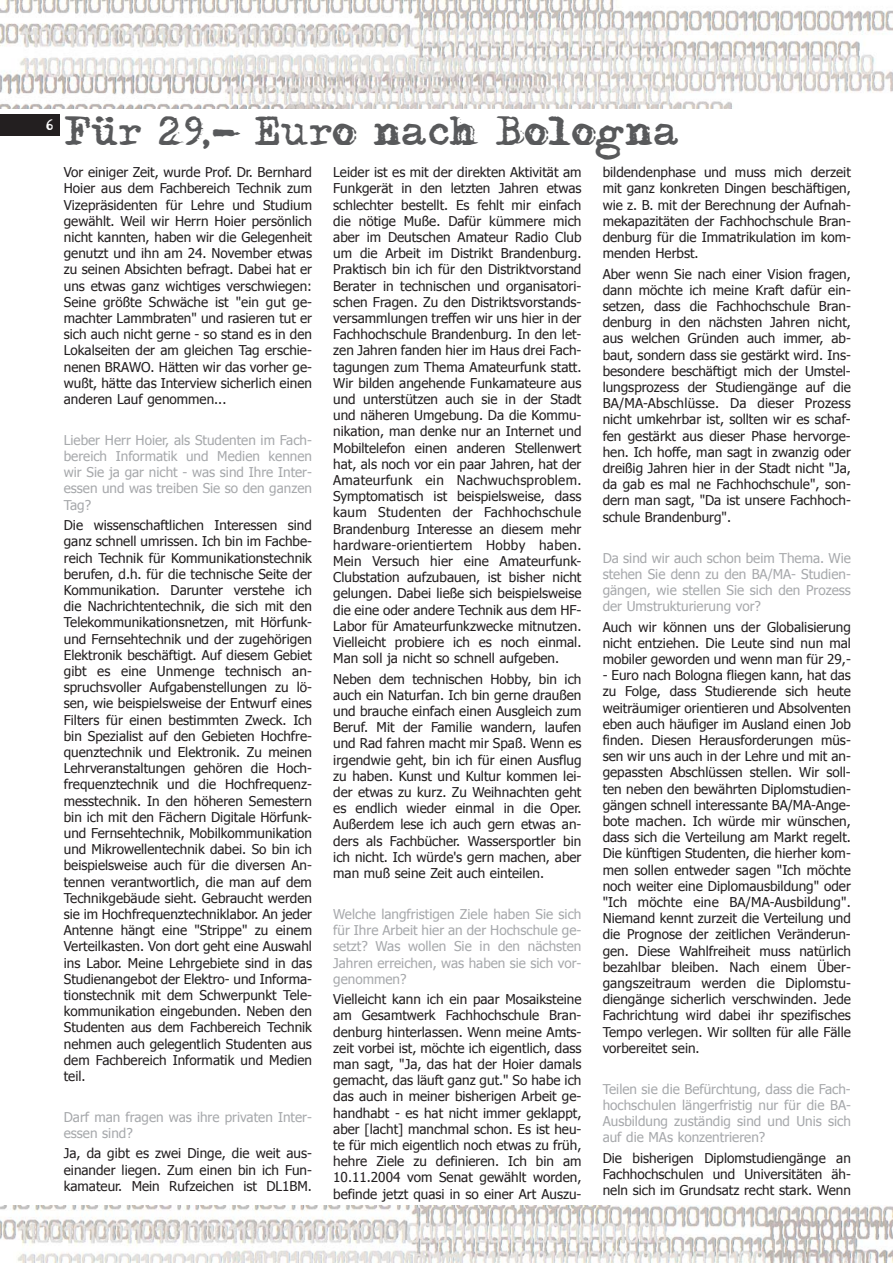
<style>
.page{position:relative;width:893px;height:1263px;background:#fff}
.page>*{position:absolute;margin:0;border:0;box-sizing:border-box;transform-origin:0 0}
.t1{font:36px "Adler";color:#58595b}
.t2{font:13.5px/16.2px "Tahoma";color:#231f20;text-align:justify}
.t3{font:13.5px/16.2px "Tahoma";color:#a7a9ac;text-align:justify}
.t4{font:13.5px "Adler";color:#fff}
</style>
<div class="page">
<img style="left:0;top:0;width:892px;height:108px">
<img style="left:0;top:1205px;width:892px;height:58px">
<div style="left:0;top:115px;width:60px;height:21px;background:#231f20"></div>
<p class="t4" style="left:46px;top:119px;width:9px">6</p>
<h1 class="t1" style="left:65px;top:116px;width:630px">Für 29,- Euro nach Bologna!</h1>
<p class="t2" style="left:64px;top:164px;width:250px">Vor einiger Zeit, wurde Prof. Dr. Bernhard Hoier aus dem Fachbereich Technik zum Vizepräsidenten für Lehre und Studium gewählt. Weil wir Herrn Hoier persönlich nicht kannten, haben wir die Gelegenheit genutzt und ihn am 24. November etwas zu seinen Absichten befragt. Dabei hat er uns etwas ganz wichtiges verschwiegen:<br>Seine größte Schwäche ist "ein gut ge&shy;machter Lammbraten" und rasieren tut er sich auch nicht gerne - so stand es in den Lokalseiten der am gleichen Tag erschie&shy;nenen BRAWO. Hätten wir das vorher ge&shy;wußt, hätte das Interview sicherlich einen anderen Lauf genommen...</p>
<p class="t3" style="left:64px;top:431px;width:250px">Lieber Herr Hoier, als Studenten im Fach&shy;bereich Informatik und Medien kennen wir Sie ja gar nicht - was sind Ihre Inter&shy;essen und was treiben Sie so den ganzen Tag?</p>
<p class="t2" style="left:64px;top:517px;width:250px">Die wissenschaftlichen Interessen sind ganz schnell umrissen. Ich bin im Fachbe&shy;reich Technik für Kommunikationstechnik berufen, d.h. für die technische Seite der Kommunikation. Darunter verstehe ich die Nachrichtentechnik, die sich mit den Telekommunikationsnetzen, mit Hörfunk&shy;und Fernsehtechnik und der zugehörigen Elektronik beschäftigt. Auf diesem Gebiet gibt es eine Unmenge technisch an&shy;spruchsvoller Aufgabenstellungen zu lö&shy;sen, wie beispielsweise der Entwurf eines Filters für einen bestimmten Zweck. Ich bin Spezialist auf den Gebieten Hochfre&shy;quenztechnik und Elektronik. Zu meinen Lehrveranstaltungen gehören die Hoch&shy;frequenztechnik und die Hochfrequenz&shy;messtechnik. In den höheren Semestern bin ich mit den Fächern Digitale Hörfunk&shy;und Fernsehtechnik, Mobilkommunikation und Mikrowellentechnik dabei. So bin ich beispielsweise auch für die diversen An&shy;tennen verantwortlich, die man auf dem Technikgebäude sieht. Gebraucht werden sie im Hochfrequenztechniklabor. An jeder Antenne hängt eine "Strippe" zu einem Verteilkasten. Von dort geht eine Auswahl ins Labor. Meine Lehrgebiete sind in das Studienangebot der Elektro- und Informa&shy;tionstechnik mit dem Schwerpunkt Tele&shy;kommunikation eingebunden. Neben den Studenten aus dem Fachbereich Technik nehmen auch gelegentlich Studenten aus dem Fachbereich Informatik und Medien teil.</p>
<p class="t3" style="left:64px;top:1108px;width:250px">Darf man fragen was ihre privaten Inter&shy;essen sind?</p>
<p class="t2" style="left:64px;top:1145px;width:250px">Ja, da gibt es zwei Dinge, die weit aus&shy;einander liegen. Zum einen bin ich Fun&shy;kamateur. Mein Rufzeichen ist DL1BM.</p>
<p class="t2" style="left:333px;top:164px;width:250px">Leider ist es mit der direkten Aktivität am Funkgerät in den letzten Jahren etwas schlechter bestellt. Es fehlt mir einfach die nötige Muße. Dafür kümmere mich aber im Deutschen Amateur Radio Club um die Arbeit im Distrikt Brandenburg.<br>Praktisch bin ich für den Distriktvorstand Berater in technischen und organisatori&shy;schen Fragen. Zu den Distriktsvorstands&shy;versammlungen treffen wir uns hier in der Fachhochschule Brandenburg. In den let&shy;zen Jahren fanden hier im Haus drei Fach&shy;tagungen zum Thema Amateurfunk statt.<br>Wir bilden angehende Funkamateure aus und unterstützen auch sie in der Stadt und näheren Umgebung. Da die Kommu&shy;nikation, man denke nur an Internet und Mobiltelefon einen anderen Stellenwert hat, als noch vor ein paar Jahren, hat der Amateurfunk ein Nachwuchsproblem.<br>Symptomatisch ist beispielsweise, dass kaum Studenten der Fachhochschule Brandenburg Interesse an diesem mehr hardware-orientiertem Hobby haben.<br>Mein Versuch hier eine Amateurfunk-Clubstation aufzubauen, ist bisher nicht gelungen. Dabei ließe sich beispielsweise die eine oder andere Technik aus dem HF-Labor für Amateurfunkzwecke mitnutzen.<br>Vielleicht probiere ich es noch einmal.<br>Man soll ja nicht so schnell aufgeben.</p>
<p class="t2" style="left:333px;top:670px;width:250px">Neben dem technischen Hobby, bin ich auch ein Naturfan. Ich bin gerne draußen und brauche einfach einen Ausgleich zum Beruf. Mit der Familie wandern, laufen und Rad fahren macht mir Spaß. Wenn es irgendwie geht, bin ich für einen Ausflug zu haben. Kunst und Kultur kommen lei&shy;der etwas zu kurz. Zu Weihnachten geht es endlich wieder einmal in die Oper.<br>Außerdem lese ich auch gern etwas an&shy;ders als Fachbücher. Wassersportler bin ich nicht. Ich würde's gern machen, aber man muß seine Zeit auch einteilen.</p>
<p class="t3" style="left:333px;top:905px;width:250px">Welche langfristigen Ziele haben Sie sich für Ihre Arbeit hier an der Hochschule ge&shy;setzt? Was wollen Sie in den nächsten Jahren erreichen, was haben sie sich vor&shy;genommen?</p>
<p class="t2" style="left:333px;top:991px;width:250px">Vielleicht kann ich ein paar Mosaiksteine am Gesamtwerk Fachhochschule Bran&shy;denburg hinterlassen. Wenn meine Amts&shy;zeit vorbei ist, möchte ich eigentlich, dass man sagt, "Ja, das hat der Hoier damals gemacht, das läuft ganz gut." So habe ich das auch in meiner bisherigen Arbeit ge&shy;handhabt - es hat nicht immer geklappt, aber [lacht] manchmal schon. Es ist heu&shy;te für mich eigentlich noch etwas zu früh, hehre Ziele zu definieren. Ich bin am 10.11.2004 vom Senat gewählt worden, befinde jetzt quasi in so einer Art Auszu-</p>
<p class="t2" style="left:602px;top:164px;width:250px">bildendenphase und muss mich derzeit mit ganz konkreten Dingen beschäftigen, wie z. B. mit der Berechnung der Aufnah&shy;mekapazitäten der Fachhochschule Bran&shy;denburg für die Immatrikulation im kom&shy;menden Herbst.</p>
<p class="t2" style="left:602px;top:265px;width:250px">Aber wenn Sie nach einer Vision fragen, dann möchte ich meine Kraft dafür ein&shy;setzen, dass die Fachhochschule Bran&shy;denburg in den nächsten Jahren nicht, aus welchen Gründen auch immer, ab&shy;baut, sondern dass sie gestärkt wird. Ins&shy;besondere beschäftigt mich der Umstel&shy;lungsprozess der Studiengänge auf die BA/MA-Abschlüsse. Da dieser Prozess nicht umkehrbar ist, sollten wir es schaf&shy;fen gestärkt aus dieser Phase hervorge&shy;hen. Ich hoffe, man sagt in zwanzig oder dreißig Jahren hier in der Stadt nicht "Ja, da gab es mal ne Fachhochschule", son&shy;dern man sagt, "Da ist unsere Fachhoch&shy;schule Brandenburg".</p>
<p class="t3" style="left:602px;top:549px;width:250px">Da sind wir auch schon beim Thema. Wie stehen Sie denn zu den BA/MA- Studien&shy;gängen, wie stellen Sie sich den Prozess der Umstrukturierung vor?</p>
<p class="t2" style="left:602px;top:618px;width:250px">Auch wir können uns der Globalisierung nicht entziehen. Die Leute sind nun mal mobiler geworden und wenn man für 29,-</p>
<p class="t2" style="left:602px;top:667px;width:250px">- Euro nach Bologna fliegen kann, hat das zu Folge, dass Studierende sich heute weiträumiger orientieren und Absolventen eben auch häufiger im Ausland einen Job finden. Diesen Herausforderungen müs&shy;sen wir uns auch in der Lehre und mit an&shy;gepassten Abschlüssen stellen. Wir soll&shy;ten neben den bewährten Diplomstudien&shy;gängen schnell interessante BA/MA-Ange&shy;bote machen. Ich würde mir wünschen, dass sich die Verteilung am Markt regelt.<br>Die künftigen Studenten, die hierher kom&shy;men sollen entweder sagen "Ich möchte noch weiter eine Diplomausbildung" oder "Ich möchte eine BA/MA-Ausbildung".<br>Niemand kennt zurzeit die Verteilung und die Prognose der zeitlichen Veränderun&shy;gen. Diese Wahlfreiheit muss natürlich bezahlbar bleiben. Nach einem Über&shy;gangszeitraum werden die Diplomstu&shy;diengänge sicherlich verschwinden. Jede Fachrichtung wird dabei ihr spezifisches Tempo verlegen. Wir sollten für alle Fälle vorbereitet sein.</p>
<p class="t3" style="left:602px;top:1080px;width:250px">Teilen sie die Befürchtung, dass die Fach&shy;hochschulen längerfristig nur für die BA-Ausbildung zuständig sind und Unis sich auf die MAs konzentrieren?</p>
<p class="t2" style="left:602px;top:1149px;width:250px">Die bisherigen Diplomstudiengänge an Fachhochschulen und Universitäten äh&shy;neln sich im Grundsatz recht stark. Wenn</p>
</div>
